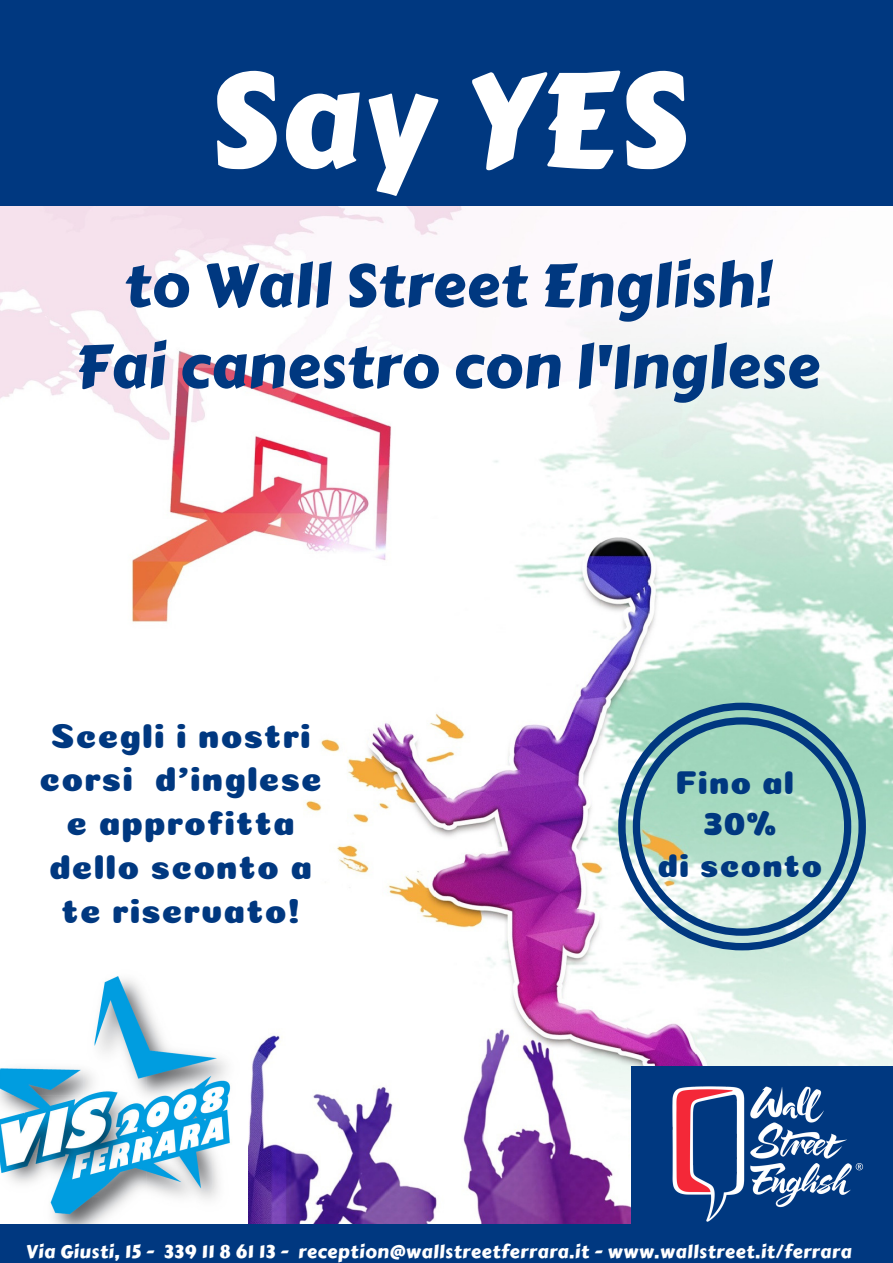
<style>
.page{position:relative;width:893px;height:1263px;background:#003880}
.page>*{position:absolute;margin:0;border:0;box-sizing:border-box;transform-origin:0 0}
.t1{font:132.45px "Carter One";letter-spacing:.01em;color:#fff}
.t2{font:59.55px/81px "Carter One";letter-spacing:.01em;color:#003880;text-align:center}
.t3{font:34.8px/44px "Coiny";letter-spacing:.03em;color:#003880;text-align:center}
.t4{font:33.15px/41.7px "Coiny";letter-spacing:.03em;color:#003880;text-align:center}
.t5{font:18.15px "Carter One";letter-spacing:.03em;color:#fff}
</style>
<div class="page">
<img style="left:0;top:206px;width:893px;height:1018px">
<svg style="left:618px;top:703px;width:248px;height:247px"></svg>
<svg style="left:633px;top:717px;width:218px;height:219px;background:#9bc4be"></svg>
<div style="left:632px;top:1066px;width:261px;height:197px;background:#003880"></div>
<img style="left:0;top:965px;width:248px;height:259px">
<img style="left:636px;top:1051px;width:251px;height:171px">
<h1 class="t1" style="left:207px;top:19px;width:482px">Say YES</h1>
<h2 class="t2" style="left:75px;top:246px;width:746px">to Wall Street English!<br>Fai canestro con l'Inglese</h2>
<h3 class="t3" style="left:40px;top:713px;width:284px">Scegli i nostri corsi d'inglese e approfitta dello sconto a te riservato!</h3>
<h3 class="t4" style="left:657px;top:761px;width:166px">Fino al<br>30%<br>di sconto</h3>
<p class="t5" style="left:26px;top:1238px;width:827px">Via Giusti, 15 - 339 11 8 61 13 - reception@wallstreetferrara.it - www.wallstreet.it/ferrara</p>
</div>
